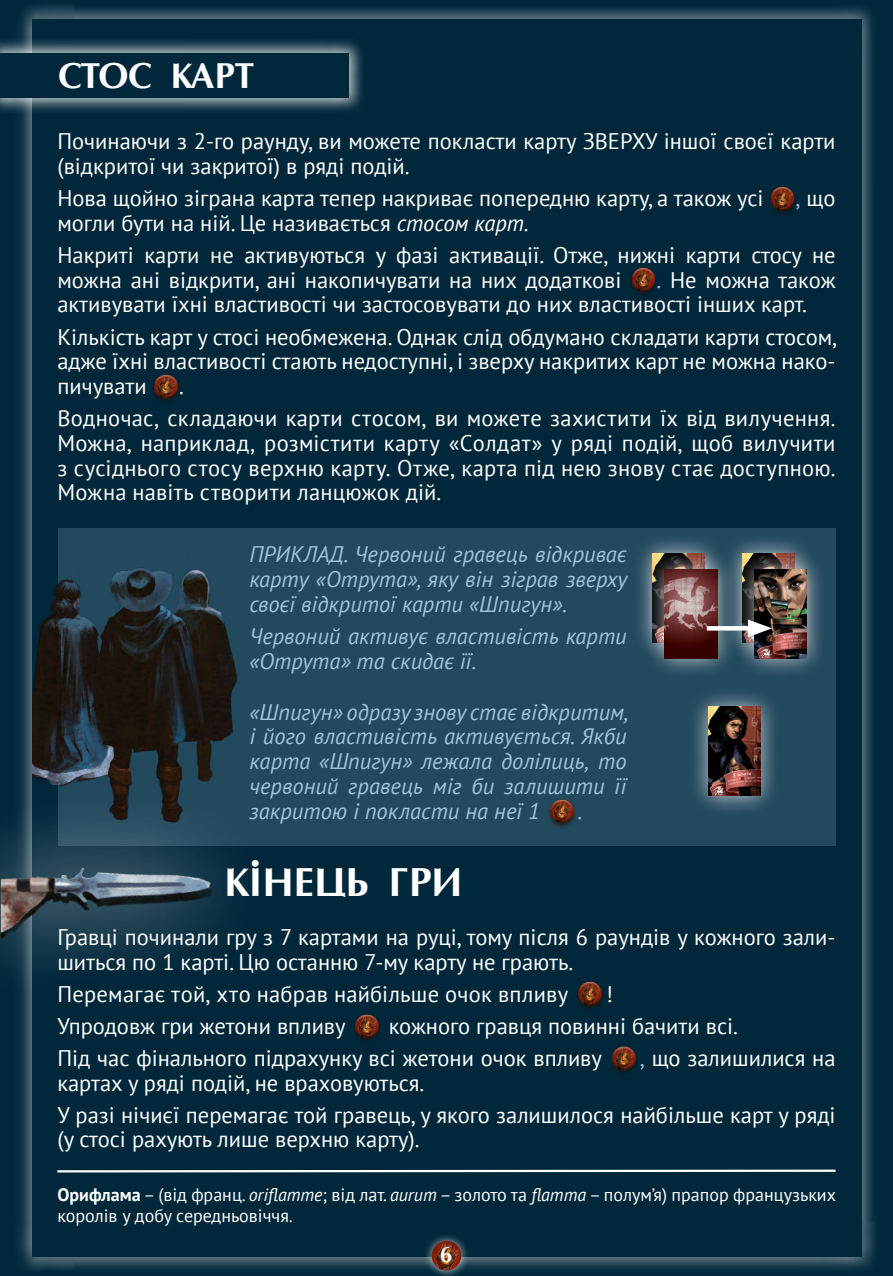
<style>
.page{position:relative;width:893px;height:1276px;background:#00273a}
.page>*{position:absolute;margin:0;border:0;box-sizing:border-box;transform-origin:0 0}
.t1{font:700 40.5px "AG Optima";color:#fff}
.t2{font:700 36px "AG Optima";letter-spacing:-.03em;color:#fff}
.t3{font:22.5px/24.8px "PT Sans";color:#fff}
.t4{font:italic 22.5px/24.8px "PT Sans";color:#a0c5da;text-align:justify}
.t5{font:700 22.5px "AG Optima";color:#fff}
.t6{font:18px/21.6px "PT Sans";color:#fff}
.s1{color:#a0c5da}
.s2{font-style:italic}
.s3{font-weight:700}
</style>
<div class="page">
<div style="left:15px;top:2px;width:863px;height:1271px;background:#fff;opacity:.75"></div>
<div style="left:32px;top:19px;width:829px;height:1237px;background:#00273a"></div>
<div style="left:0;top:36px;width:366px;height:79px;background:#fff;opacity:.75"></div>
<div style="left:0;top:53px;width:349px;height:45px;background:#00273a"></div>
<div style="left:58px;top:528px;width:778px;height:317px;background:#23495d"></div>
<svg style="left:0;top:744px;width:301px;height:288px"></svg>
<img style="left:1px;top:816px;width:255px;height:147px">
<img style="left:578px;top:981px;width:24px;height:28px">
<img style="left:355px;top:1014px;width:24px;height:27px">
<img style="left:612px;top:1046px;width:24px;height:27px">
<img style="left:770px;top:186px;width:25px;height:28px">
<img style="left:631px;top:267px;width:25px;height:28px">
<img style="left:154px;top:374px;width:25px;height:28px">
<img style="left:549px;top:799px;width:26px;height:28px">
<img style="left:33px;top:568px;width:216px;height:264px">
<div style="left:632px;top:532px;width:94px;height:131px;background:#fff;opacity:.75"></div>
<div style="left:721px;top:532px;width:94px;height:131px;background:#fff;opacity:.75"></div>
<div style="left:687px;top:686px;width:94px;height:130px;background:#fff;opacity:.75"></div>
<img style="left:708px;top:707px;width:52px;height:89px">
<div style="left:644px;top:548px;width:94px;height:131px;background:#fff;opacity:.75"></div>
<img style="left:665px;top:569px;width:52px;height:89px">
<div style="left:734px;top:548px;width:94px;height:131px;background:#fff;opacity:.75"></div>
<img style="left:754px;top:569px;width:53px;height:89px">
<svg style="left:707px;top:626px;width:41px;height:4px"></svg>
<svg style="left:748px;top:619px;width:24px;height:18px"></svg>
<div style="left:423px;top:1232px;width:47px;height:44px;background:#fff;opacity:.75"></div>
<img style="left:432px;top:1241px;width:29px;height:29px;border-radius:15px">
<img style="left:436px;top:1242px;width:22px;height:28px">
<hr style="left:57px;top:1169px;width:779px;height:3px;background:#fff">
<h2 class="t2" style="left:58px;top:56px;width:198px">СТОС КАРТ</h2>
<p class="t3" style="left:57px;top:128px;width:780px">Починаючи з 2-го раунду, ви можете покласти карту ЗВЕРХУ іншої своєї карти (відкритої чи закритої) в ряді подій.</p>
<p class="t3" style="left:57px;top:185px;width:708px">Нова щойно зіграна карта тепер накриває попередню карту, а також усі</p>
<p class="t3" style="left:796px;top:185px;width:41px"><span class="s1">,</span> що</p>
<p class="t3" style="left:57px;top:206px;width:780px;line-height:32.2px">могли бути на ній. Це називається <span class="s2">стосом карт</span>.<br>Накриті карти не активуються у фазі активації. Отже, нижні карти стосу не</p>
<p class="t3" style="left:57px;top:267px;width:566px">можна ані відкрити, ані накопичувати на них додаткові</p>
<p class="t3" style="left:57px;top:267px;width:780px;text-indent:599px"><span class="s1">.</span> Не можна також активувати їхні властивості чи застосовувати до них властивості інших карт.</p>
<p class="t3" style="left:57px;top:324px;width:781px;text-align:justify">Кількість карт у стосі необмежена. Однак слід обдумано складати карти стосом, адже їхні властивості стають недоступні, і зверху накритих карт не можна нако&shy;пичувати</p>
<p class="t3" style="left:57px;top:369px;width:780px;line-height:32.2px;text-indent:122px">.<br>Водночас, складаючи карти стосом, ви можете захистити їх від вилучення.</p>
<p class="t3" style="left:57px;top:430px;width:780px;text-align:justify">Можна, наприклад, розмістити карту «Солдат» у ряді подій, щоб вилучити з сусіднього стосу верхню карту. Отже, карта під нею знову стає доступною.<br>Можна навіть створити ланцюжок дій.</p>
<p class="t4" style="left:249px;top:541px;width:379px">ПРИКЛАД. Червоний гравець відкриває карту «Отрута», яку він зіграв зверху своєї відкритої карти «Шпигун».</p>
<p class="t4" style="left:249px;top:623px;width:379px">Червоний активує властивість карти «Отрута» та скидає її.</p>
<p class="t4" style="left:249px;top:699px;width:381px">«Шпигун» одразу знову стає відкритим, і його властивість активується. Якби карта «Шпигун» лежала долілиць, то червоний гравець міг би залишити її закритою і покласти на неї 1</p>
<p class="t4" style="left:578px;top:798px;width:6px">.</p>
<h1 class="t1" style="left:224px;top:860px;width:240px">КІНЕЦЬ ГРИ</h1>
<p class="t3" style="left:57px;top:924px;width:780px">Гравці починали гру з 7 картами на руці, тому після 6 раундів у кожного зали&shy;шиться по 1 карті. Цю останню 7-му карту не грають.</p>
<p class="t3" style="left:57px;top:981px;width:512px">Перемагає той, хто набрав найбільше очок впливу</p>
<p class="t3" style="left:606px;top:981px;width:8px">!</p>
<p class="t3" style="left:57px;top:1013px;width:290px">Упродовж гри жетони впливу</p>
<p class="t3" style="left:57px;top:1009px;width:682px;line-height:32.2px;text-indent:331px">кожного гравця повинні бачити всі.<br>Під час фінального підрахунку всі жетони очок впливу</p>
<p class="t3" style="left:640px;top:1045px;width:197px"><span class="s1">,</span> що залишилися на</p>
<p class="t3" style="left:57px;top:1066px;width:780px;line-height:32.2px">картах у ряді подій, не враховуються.<br>У разі нічиєї перемагає той гравець, у якого залишилося найбільше карт у ряді</p>
<p class="t3" style="left:57px;top:1126px;width:364px">(у стосі рахують лише верхню карту).</p>
<p class="t6" style="left:57px;top:1183px;width:780px"><span class="s3">Орифлама</span> – (від франц. <span class="s2">oriflamme</span>; від лат. <span class="s2">aurum</span> – золото та <span class="s2">flamma</span> – полум’я) прапор французьких королів у добу середньовіччя.</p>
<p class="t5" style="left:440px;top:1241px;width:14px">6</p>
</div>
